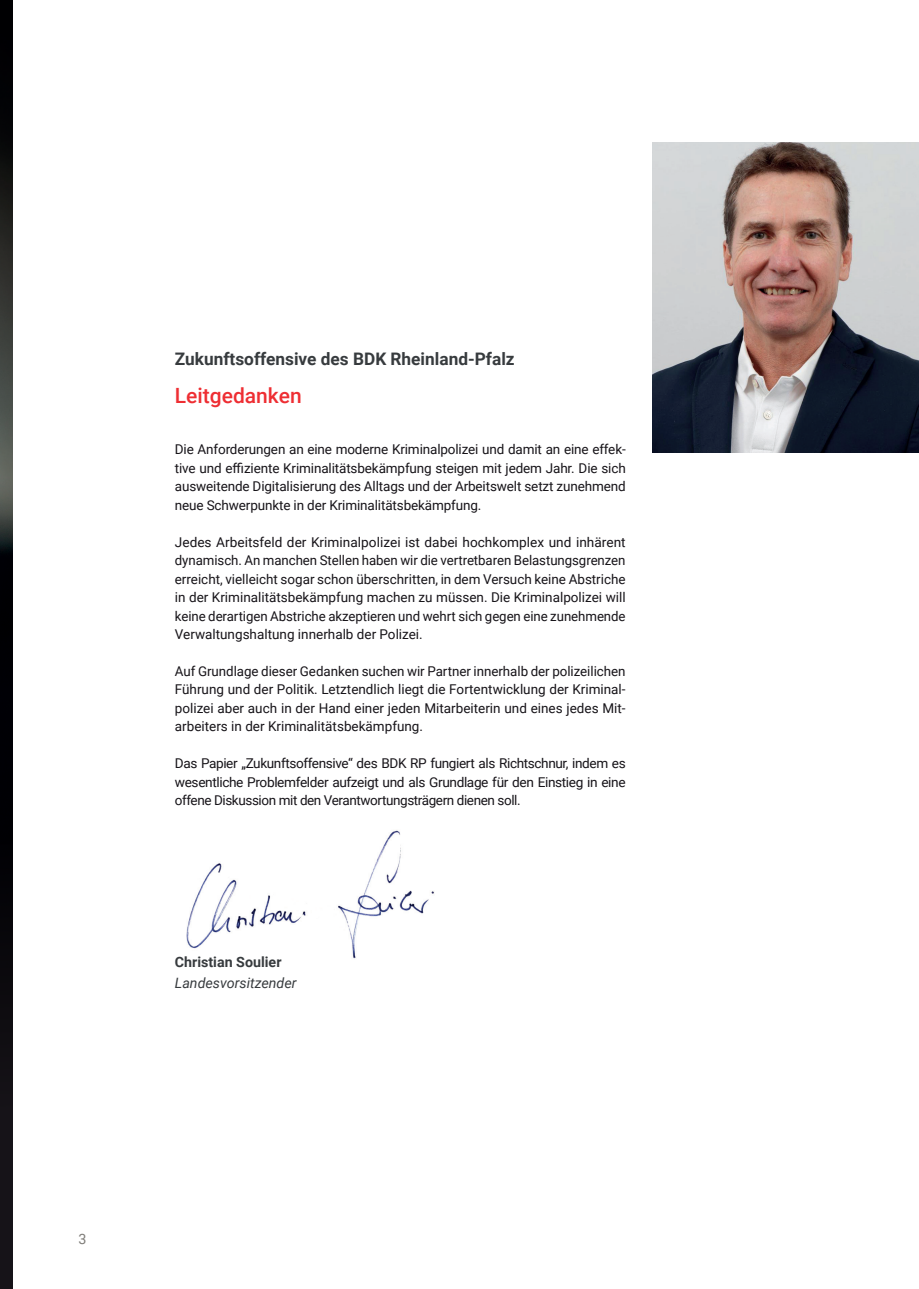
<style>
.page{position:relative;width:919px;height:1289px;background:#fff}
.page>*{position:absolute;margin:0;border:0;box-sizing:border-box;transform-origin:0 0}
.t1{font:500 21px "Roboto";color:#ee2e33}
.t2{font:700 17.25px "Roboto";color:#373b3e}
.t3{font:italic 14.25px "Roboto";color:#373b3e}
.t4{font:700 14.25px "Roboto";color:#373b3e}
.t5{font:14.25px "Roboto";color:#7e7c78}
.t6{font:13.5px/18.5px "Roboto";letter-spacing:-.01em;color:#171419;text-align:justify}
</style>
<div class="page">
<img style="left:0;top:0;width:13px;height:1288px">
<img style="left:652px;top:142px;width:266px;height:311px">
<img style="left:186px;top:830px;width:248px;height:129px">
<p class="t2" style="left:175px;top:346px;width:341px">Zukunftsoffensive des BDK Rheinland-Pfalz</p>
<h1 class="t1" style="left:175px;top:380px;width:128px">Leitgedanken</h1>
<p class="t6" style="left:175px;top:440px;width:452px">Die Anforderungen an eine moderne Kriminalpolizei und damit an eine effek&shy;tive und effiziente Kriminalitätsbekämpfung steigen mit jedem Jahr. Die sich ausweitende Digitalisierung des Alltags und der Arbeitswelt setzt zunehmend neue Schwerpunkte in der Kriminalitätsbekämpfung.</p>
<p class="t6" style="left:175px;top:532px;width:452px">Jedes Arbeitsfeld der Kriminalpolizei ist dabei hochkomplex und inhärent dynamisch. An manchen Stellen haben wir die vertretbaren Belastungsgrenzen erreicht, vielleicht sogar schon überschritten, in dem Versuch keine Abstriche in der Kriminalitätsbekämpfung machen zu müssen. Die Kriminalpolizei will keine derartigen Abstriche akzeptieren und wehrt sich gegen eine zunehmende Verwaltungshaltung innerhalb der Polizei.</p>
<p class="t6" style="left:175px;top:661px;width:452px">Auf Grundlage dieser Gedanken suchen wir Partner innerhalb der polizeilichen Führung und der Politik. Letztendlich liegt die Fortentwicklung der Kriminal&shy;polizei aber auch in der Hand einer jeden Mitarbeiterin und eines jedes Mit&shy;arbeiters in der Kriminalitätsbekämpfung.</p>
<p class="t6" style="left:175px;top:753px;width:452px">Das Papier „Zukunftsoffensive“ des BDK RP fungiert als Richtschnur, indem es wesentliche Problemfelder aufzeigt und als Grundlage für den Einstieg in eine offene Diskussion mit den Verantwortungsträgern dienen soll.</p>
<p class="t4" style="left:175px;top:952px;width:108px">Christian Soulier</p>
<p class="t3" style="left:175px;top:972px;width:123px">Landesvorsitzender</p>
<p class="t5" style="left:78px;top:1229px;width:10px">3</p>
</div>
